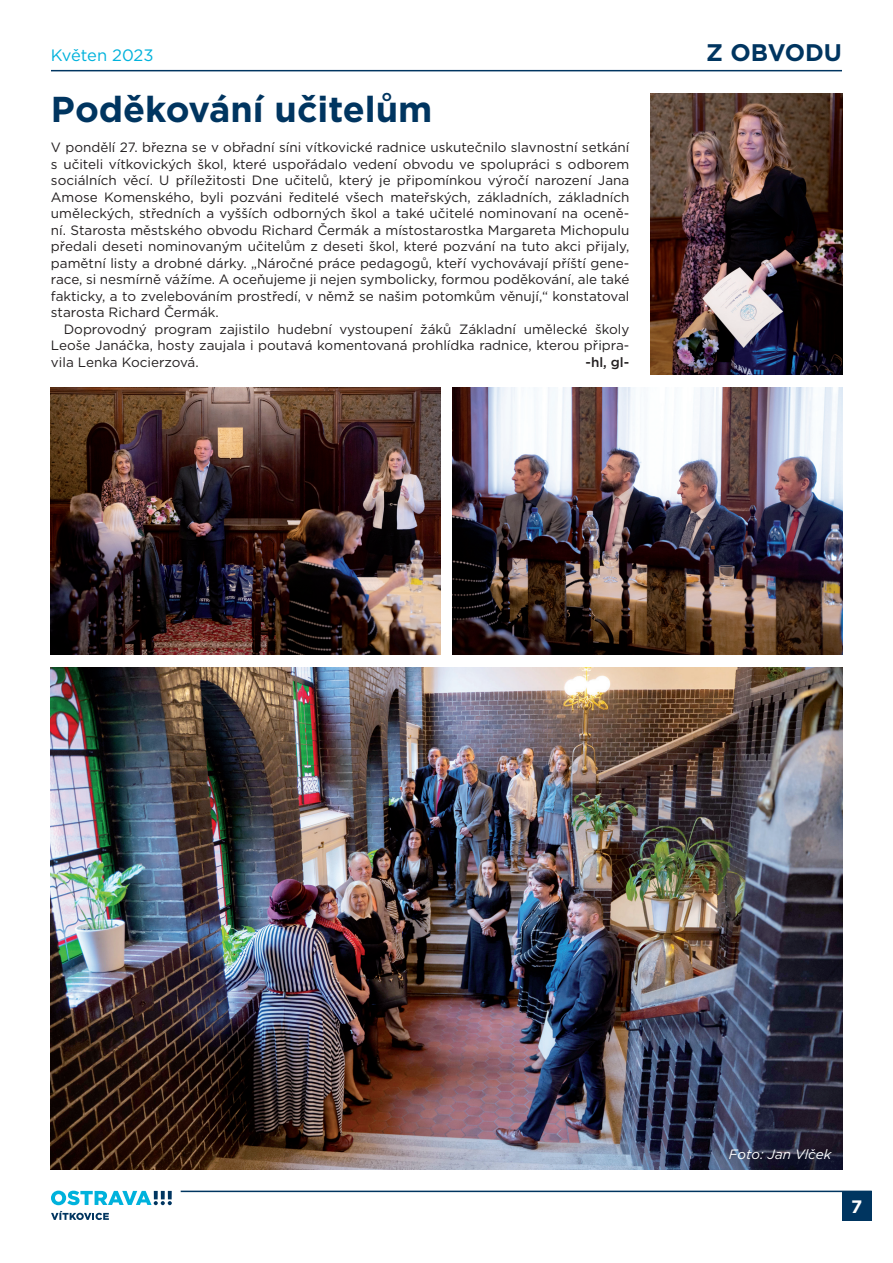
<style>
.page{position:relative;width:893px;height:1263px;background:#fff}
.page>*{position:absolute;margin:0;border:0;box-sizing:border-box;transform-origin:0 0}
.t1{font:700 36px "Gotham";color:#003560}
.t2{font:700 24px "Gotham";color:#003560}
.t3{font:700 18px "Gotham";color:#fff}
.t4{font:16.5px "Gotham";letter-spacing:-.005em;color:#00b2dc}
.t5{font:13.5px/16.5px "Gotham";color:#231f20;text-align:justify}
.t6{font:italic 13.5px "Gotham";color:#fff}
.t7{font:500 13.5px "Gotham";color:#231f20}
</style>
<div class="page">
<hr style="left:51px;top:70px;width:791px;height:1px;background:#003560">
<hr style="left:181px;top:1191px;width:691px;height:1px;background:#003560">
<div style="left:842px;top:1191px;width:30px;height:29px;background:#003560"></div>
<svg style="left:51px;top:1191px;width:121px;height:14px"></svg>
<svg style="left:51px;top:1211px;width:58px;height:9px"></svg>
<img style="left:51px;top:387px;width:389px;height:268px">
<img style="left:651px;top:94px;width:191px;height:280px">
<img style="left:453px;top:387px;width:389px;height:268px">
<img style="left:51px;top:668px;width:791px;height:501px">
<p class="t4" style="left:51px;top:49px;width:104px">Květen 2023</p>
<h1 class="t1" style="left:51px;top:97px;width:383px">Poděkování učitelům</h1>
<p class="t5" style="left:51px;top:140px;width:580px">V pondělí 27. března se v obřadní síni vítkovické radnice uskutečnilo slavnostní setkání s učiteli vítkovických škol, které uspořádalo vedení obvodu ve spolupráci s odborem sociálních věcí. U příležitosti Dne učitelů, který je připomínkou výročí narození Jana Amose Komenského, byli po zváni ředitelé všech mateřských, základních, základních uměleckých, středních a vyšších odborných škol a také učitelé nominovaní na oceně&shy;ní. Starosta městského obvodu Richard Čermák a místostarostka Margareta Michopulu předali deseti nominovaným učitelům z deseti škol, které pozvání na tuto akci přijaly, pamětní listy a drobné dárky. „Náročné práce pedagogů, kteří vychovávají příští gene&shy;race, si nesmírně vážíme. A oceňujeme ji nejen symbolicky, formou poděkování, ale také fakticky, a to zvelebováním prostředí, v němž se našim potomkům věnují,“ konstatoval starosta Richard Čermák.</p>
<p class="t5" style="left:51px;top:322px;width:580px;text-indent:13px">Doprovodný program zajistilo hudební vystoupení žáků Základní umělecké školy Leoše Janáčka, hosty zaujala i poutavá komentovaná prohlídka radnice, kterou připra&shy;vila Lenka Kocierzová.</p>
<p class="t7" style="left:585px;top:357px;width:45px">-hl, gl-</p>
<h2 class="t2" style="left:706px;top:44px;width:137px">Z OBVODU</h2>
<p class="t6" style="left:729px;top:1146px;width:104px">Foto: Jan Vlček</p>
<h3 class="t3" style="left:851px;top:1200px;width:13px">7</h3>
</div>
